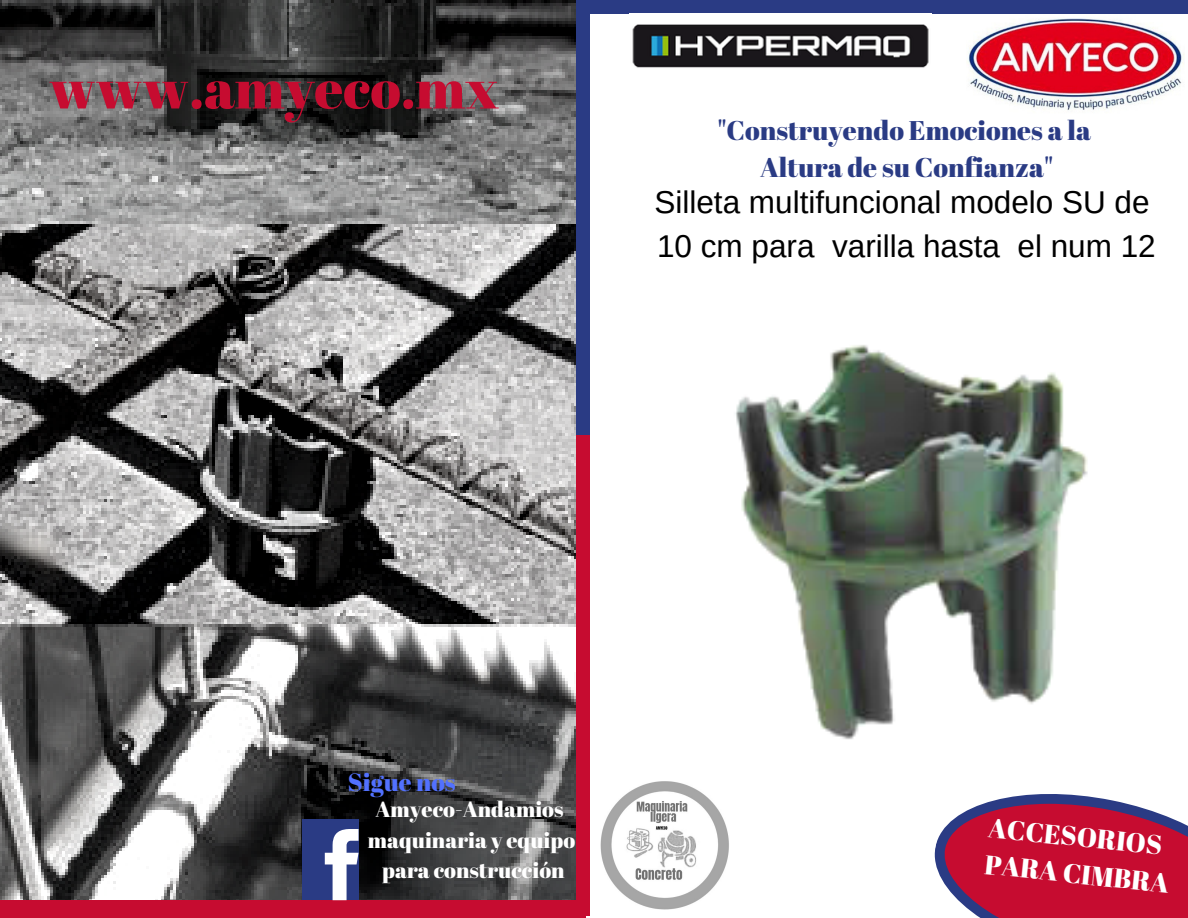
<style>
.page{position:relative;width:1188px;height:918px;background:#fff}
.page>*{position:absolute;margin:0;border:0;box-sizing:border-box;transform-origin:0 0}
.t1{font:55.95px "Abril Fatface";color:#c60c30}
.t2{font:31.5px/43.8px "Arimo";color:#000}
.t3{font:27px/37.2px "Abril Fatface";color:#2a3b84;text-align:center}
.t4{font:27px/37px "Abril Fatface";color:#fff}
.t5{font:24.9px "Abril Fatface";color:#5271ff}
.t6{font:21.75px/30.3px "Abril Fatface";color:#fff;text-align:center}
</style>
<div class="page">
<img style="left:968px;top:18px;width:217px;height:92px">
<img style="left:0;top:0;width:576px;height:901px">
<svg style="left:934px;top:794px;width:254px;height:124px;background:#bb2f53"></svg>
<div style="left:0;top:901px;width:585px;height:17px;background:#c60c30"></div>
<div style="left:581px;top:0;width:607px;height:14px;background:#2a3b84"></div>
<div style="left:576px;top:432px;width:14px;height:484px;background:#c60c30"></div>
<div style="left:576px;top:0;width:14px;height:434px;background:#2a3b84"></div>
<div style="left:302px;top:819px;width:57px;height:81px;background:#2a3b84"></div>
<svg style="left:325px;top:829px;width:34px;height:71px"></svg>
<img style="left:600px;top:781px;width:129px;height:129px">
<img style="left:629px;top:13px;width:303px;height:55px">
<img style="left:735px;top:345px;width:353px;height:395px">
<h1 class="t1" style="left:49px;top:49px;width:451px">www.amyeco.mx</h1>
<p class="t3" style="left:718px;top:111px;width:375px">"Construyendo Emociones a la<br>Altura de su Confianza"</p>
<p class="t2" style="left:655px;top:180px;width:503px">Silleta multifuncional modelo SU de<br>10 cm para varilla hasta el num 12</p>
<p class="t5" style="left:348px;top:764px;width:109px">Sigue nos</p>
<p class="t6" style="left:368px;top:794px;width:209px">Amyeco-Andamios maquinaria y equipo para construcción</p>
<p class="t4" style="left:991px;top:808px;width:187px;rotate:6deg">ACCESORIOS<br>PARA CIMBRA</p>
</div>
